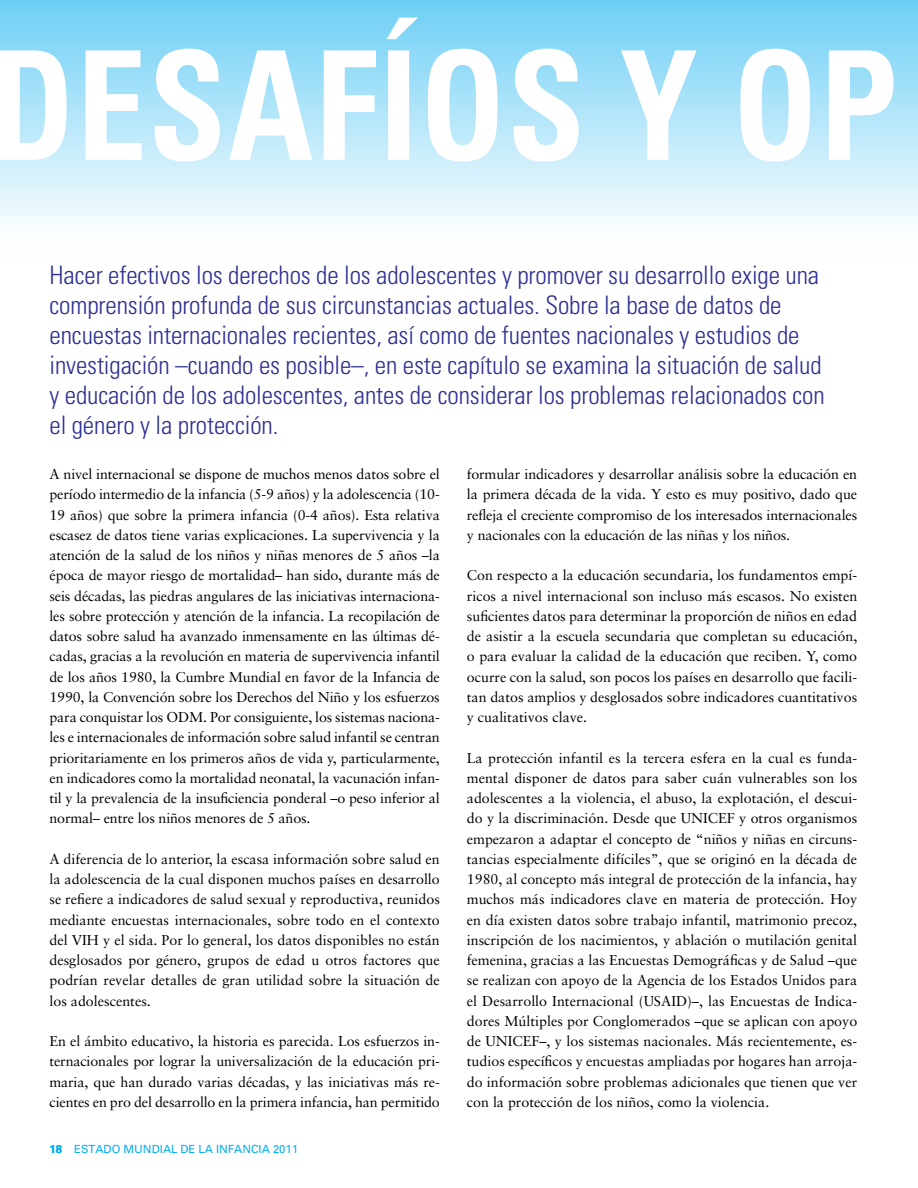
<style>
.page{position:relative;width:918px;height:1188px;background:#fff}
.page>*{position:absolute;margin:0;border:0;box-sizing:border-box;transform-origin:0 0}
.t1{font:700 condensed 151.5px "Univers";letter-spacing:.015em;color:#fff;scale:.92 1}
.t2{font:300 condensed 25.5px/30px "Univers";letter-spacing:-.005em;color:#2e3092}
.t3{font:14.25px/20.2px "Sabon";letter-spacing:-.005em;color:#000;text-align:justify}
.t4{font:11.25px "Univers";color:#00aeef}
.s1{font-weight:700}
</style>
<div class="page">
<div style="left:0;top:0;width:918px;height:259px;background:linear-gradient(to bottom,#6ecff6,#fff)"></div>
<h1 class="t1" style="left:-10px;top:13px;width:988px">DESAFÍOS Y OP</h1>
<p class="t2" style="left:50px;top:260px;width:777px">Hacer efectivos los derechos de los adolescentes y promover su desarrollo exige una comprensión profunda de sus circunstancias actuales. Sobre la base de datos de encuestas internacionales recientes, así como de fuentes nacionales y estudios de investigación –cuando es posible–, en este capítulo se examina la situación de salud y educación de los adolescentes, antes de considerar los problemas relacionados con el género y la protección.</p>
<p class="t3" style="left:50px;top:464px;width:392px">A nivel internacional se dispone de muchos menos datos sobre el período intermedio de la infancia (5-9 años) y la adolescencia (10- 19 años) que sobre la primera infancia (0-4 años). Esta relativa escasez de datos tiene varias explicaciones. La supervivencia y la atención de la salud de los niños y niñas menores de 5 años –la época de mayor riesgo de mortalidad– han sido, durante más de seis décadas, las piedras angulares de las iniciativas internaciona&shy;les sobre protección y atención de la infancia. La recopilación de datos sobre salud ha avanzado inmensamente en las últimas dé&shy;cadas, gracias a la revolución en materia de supervivencia infantil de los años 1980, la Cumbre Mundial en favor de la Infancia de 1990, la Convención sobre los Derechos del Niño y los esfuerzos para conquistar los ODM. Por consiguiente, los sistemas naciona&shy;les e internacionales de información sobre salud infantil se centran prioritariamente en los primeros años de vida y, particularmente, en indicadores como la mortalidad neonatal, la vacunación infan&shy;til y la prevalencia de la insuficiencia ponderal –o peso inferior al normal– entre los niños menores de 5 años.</p>
<p class="t3" style="left:50px;top:849px;width:392px">A diferencia de lo anterior, la escasa información sobre salud en la adolescencia de la cual disponen muchos países en desarrollo se refiere a indicadores de salud sexual y reproductiva, reunidos mediante encuestas internacionales, sobre todo en el contexto del VIH y el sida. Por lo general, los datos disponibles no están desglosados por género, grupos de edad u otros factores que podrían revelar detalles de gran utilidad sobre la situación de los adolescentes.</p>
<p class="t3" style="left:50px;top:1031px;width:392px">En el ámbito educativo, la historia es parecida. Los esfuerzos in&shy;ternacionales por lograr la universalización de la educación pri&shy;maria, que han durado varias décadas, y las iniciativas más re&shy;cientes en pro del desarrollo en la primera infancia, han permitido</p>
<p class="t4" style="left:50px;top:1142px;width:250px"><span class="s1">18</span> ESTADO MUNDIAL DE LA INFANCIA 2011</p>
<p class="t3" style="left:467px;top:464px;width:392px">formular indicadores y desarrollar análisis sobre la educación en la primera década de la vida. Y esto es muy positivo, dado que refleja el creciente compromiso de los interesados internacionales y nacionales con la educación de las niñas y los niños.</p>
<p class="t3" style="left:467px;top:565px;width:392px">Con respecto a la educación secundaria, los fundamentos empí&shy;ricos a nivel internacional son incluso más escasos. No existen suficientes datos para determinar la proporción de niños en edad de asistir a la escuela secundaria que completan su educación, o para evaluar la calidad de la educación que reciben. Y, como ocurre con la salud, son pocos los países en desarrollo que facili&shy;tan datos amplios y desglosados sobre indicadores cuantitativos y cualitativos clave.</p>
<p class="t3" style="left:467px;top:748px;width:392px">La protección infantil es la tercera esfera en la cual es funda&shy;mental disponer de datos para saber cuán vulnerables son los adolescentes a la violencia, el abuso, la explotación, el descui&shy;do y la discriminación. Desde que UNICEF y otros organismos empezaron a adaptar el concepto de “niños y niñas en circuns&shy;tancias especialmente difíciles”, que se originó en la década de 1980, al concepto más integral de protección de la infancia, hay muchos más indicadores clave en materia de protección. Hoy en día existen datos sobre trabajo infantil, matrimonio precoz, inscripción de los nacimientos, y ablación o mutilación genital femenina, gracias a las Encuestas Demográficas y de Salud –que se realizan con apoyo de la Agencia de los Estados Unidos para el Desarrollo Internacional (USAID)–, las Encuestas de Indica&shy;dores Múltiples por Conglomerados –que se aplican con apoyo de UNICEF–, y los sistemas nacionales. Más recientemente, es&shy;tudios específicos y encuestas ampliadas por hogares han arroja&shy;do información sobre problemas adicionales que tienen que ver con la protección de los niños, como la violencia.</p>
</div>
